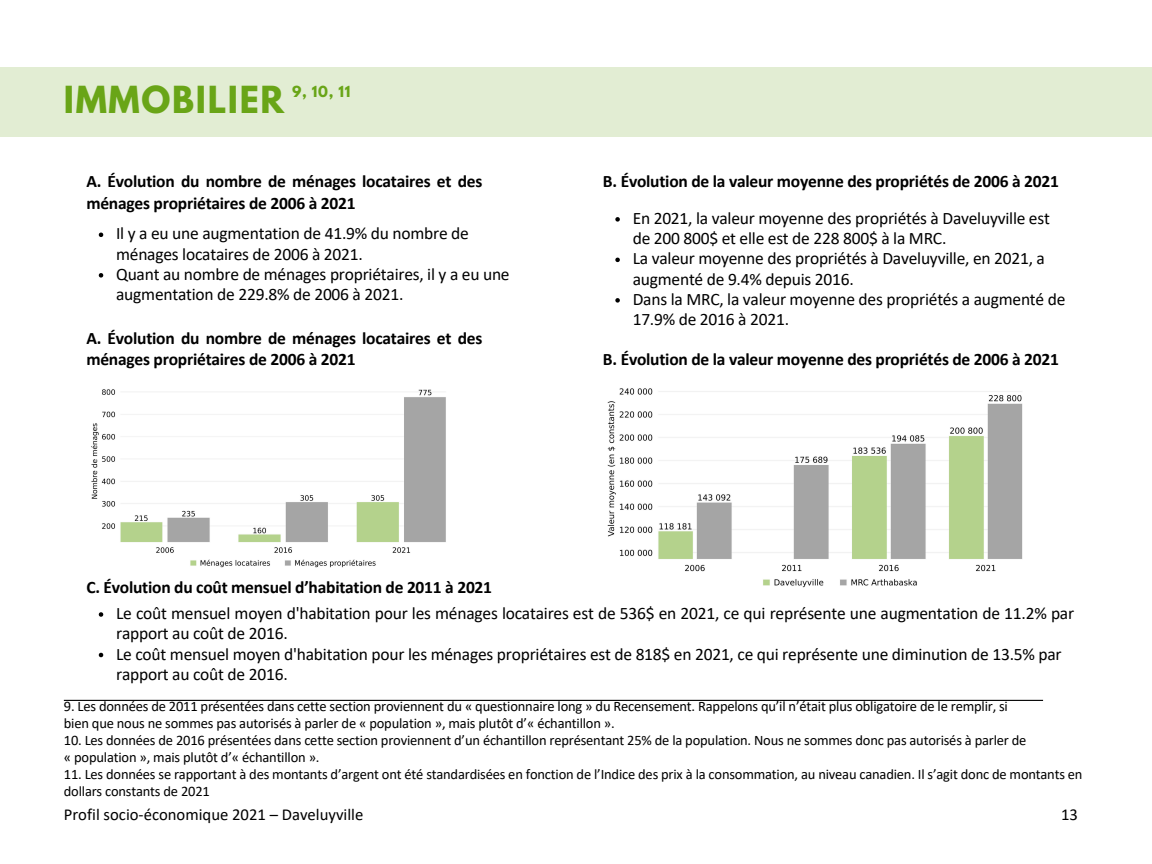
<style>
.page{position:relative;width:1152px;height:864px;background:#fff}
.page>*{position:absolute;margin:0;border:0;box-sizing:border-box;transform-origin:0 0}
.t1{font:700 33px "League Spartan";letter-spacing:.05em;color:#69a517}
.t2{font:17.55px/20.2px "Calibri";letter-spacing:-.015em;color:#000}
.t3{font:700 17.55px/21.3px "Calibri";letter-spacing:-.015em;color:#000}
.t4{font:16.65px "Calibri";color:#000}
.t5{font:14.55px/16.8px "Calibri";letter-spacing:-.015em;color:#000}
.t6{font:700 13.5px "League Spartan";color:#69a517}
</style>
<div class="page">
<div style="left:0;top:67px;width:1152px;height:70px;background:#e2edd3"></div>
<hr style="left:64px;top:700px;width:979px;height:1px;background:#000">
<img style="left:91px;top:389px;width:355px;height:179px">
<img style="left:607px;top:388px;width:416px;height:200px">
<svg style="left:99px;top:233px;width:4px;height:4px"></svg>
<svg style="left:99px;top:273px;width:4px;height:5px"></svg>
<svg style="left:615px;top:217px;width:5px;height:5px"></svg>
<svg style="left:615px;top:258px;width:5px;height:4px"></svg>
<svg style="left:615px;top:298px;width:5px;height:5px"></svg>
<svg style="left:99px;top:612px;width:4px;height:5px"></svg>
<svg style="left:99px;top:653px;width:4px;height:4px"></svg>
<h2 class="t1" style="left:64px;top:84px;width:222px">IMMOBILIER</h2>
<p class="t6" style="left:292px;top:85px;width:60px">9, 10, 11</p>
<p class="t3" style="left:86px;top:172px;width:398px">A. Évolution du nombre de ménages locataires et des ménages propriétaires de 2006 à 2021</p>
<h2 class="t2" style="left:116px;top:225px;width:354px">Il y a eu une augmentation de 41.9% du nombre de ménages locataires de 2006 à 2021.</h2>
<p class="t2" style="left:116px;top:265px;width:395px">Quant au nombre de ménages propriétaires, il y a eu une augmentation de 229.8% de 2006 à 2021.</p>
<h2 class="t3" style="left:86px;top:328px;width:398px">A. Évolution du nombre de ménages locataires et des ménages propriétaires de 2006 à 2021</h2>
<h3 class="t3" style="left:86px;top:578px;width:407px">C. Évolution du coût mensuel d’habitation de 2011 à 2021</h3>
<p class="t3" style="left:603px;top:172px;width:458px">B. Évolution de la valeur moyenne des propriétés de 2006 à 2021</p>
<p class="t2" style="left:633px;top:209px;width:419px">En 2021, la valeur moyenne des propriétés à Daveluyville est de 200 800$ et elle est de 228 800$ à la MRC.</p>
<p class="t2" style="left:633px;top:250px;width:414px">La valeur moyenne des propriétés à Daveluyville, en 2021, a augmenté de 9.4% depuis 2016.</p>
<p class="t2" style="left:633px;top:290px;width:434px">Dans la MRC, la valeur moyenne des propriétés a augmenté de<br>17.9% de 2016 à 2021.</p>
<p class="t3" style="left:603px;top:350px;width:458px">B. Évolution de la valeur moyenne des propriétés de 2006 à 2021</p>
<p class="t2" style="left:116px;top:604px;width:960px">Le coût mensuel moyen d'habitation pour les ménages locataires est de 536$ en 2021, ce qui représente une augmentation de 11.2% par rapport au coût de 2016.</p>
<p class="t2" style="left:116px;top:645px;width:947px">Le coût mensuel moyen d'habitation pour les ménages propriétaires est de 818$ en 2021, ce qui représente une diminution de 13.5% par rapport au coût de 2016.</p>
<h1 class="t5" style="left:64px;top:699px;width:946px">9. Les données de 2011 présentées dans cette section proviennent du « questionnaire long » du Recensement. Rappelons qu’il n’était plus obligatoire de le remplir, si</h1>
<h4 class="t5" style="left:64px;top:716px;width:552px">bien que nous ne sommes pas autorisés à parler de « population », mais plutôt d’« échantillon ».</h4>
<h2 class="t5" style="left:64px;top:733px;width:964px">10. Les données de 2016 présentées dans cette section proviennent d’un échantillon représentant 25% de la population. Nous ne sommes donc pas autorisés à parler de</h2>
<p class="t5" style="left:64px;top:750px;width:257px">« population », mais plutôt d’« échantillon ».</p>
<p class="t5" style="left:64px;top:767px;width:1020px">11. Les données se rapportant à des montants d’argent ont été standardisées en fonction de l’Indice des prix à la consommation, au niveau canadien. Il s’agit donc de montants en dollars constants de 2021</p>
<p class="t4" style="left:64px;top:808px;width:301px">Profil socio-économique 2021 – Daveluyville</p>
<p class="t4" style="left:1061px;top:808px;width:18px">13</p>
</div>
